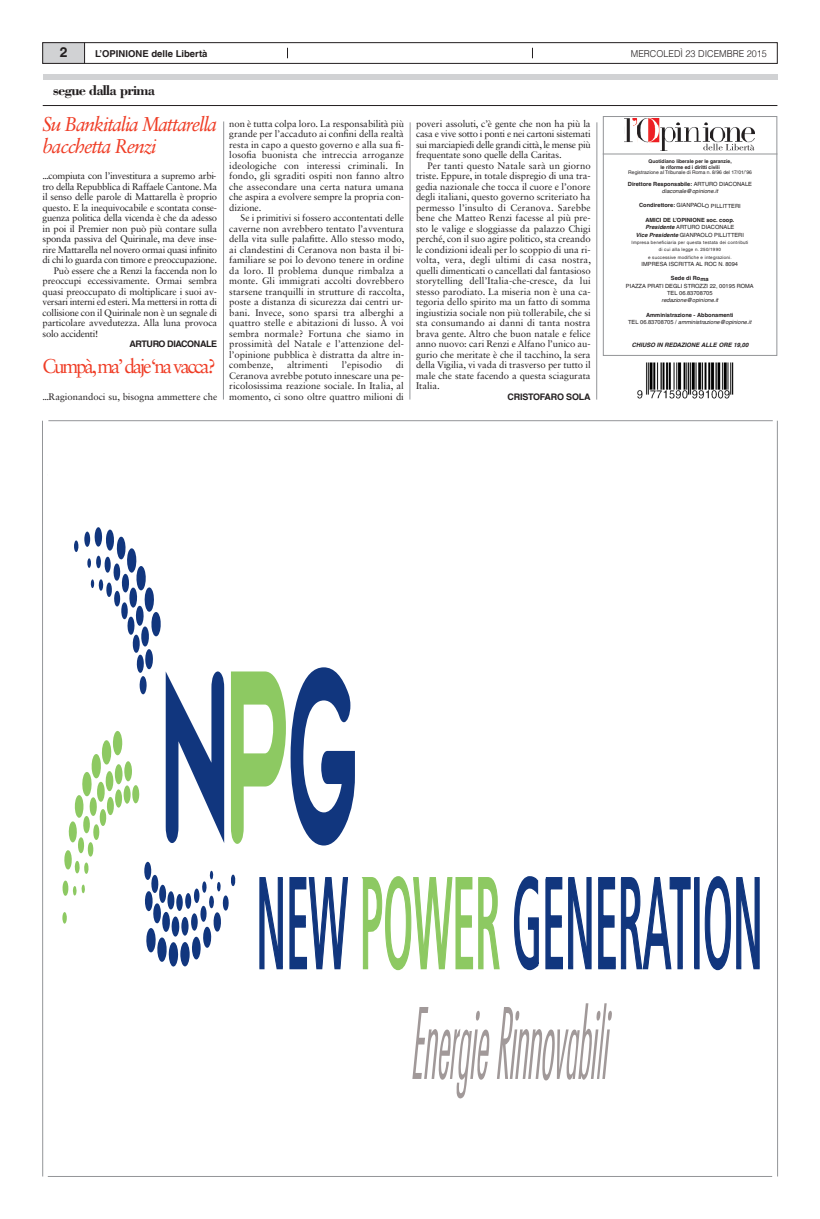
<style>
.page{position:relative;width:820px;height:1219px;background:#fff}
.page>*{position:absolute;margin:0;border:0;box-sizing:border-box;transform-origin:0 0}
.t1{font:italic 20px/22px "Sabon LT Std";letter-spacing:-.06em;color:#ef3c25;scale:.95 1}
.t2{font:20px "Sabon LT Std";letter-spacing:-.115em;color:#ef3c25;scale:.95 1}
.t3{font:700 14.5px "Bodoni Std";letter-spacing:-.045em;color:#231f20}
.t4{font:700 14px "Helvetica LT";color:#231f20}
.t5{font:9.5px/10.5px "Sabon LT Std";letter-spacing:-.015em;color:#231f20;text-align:justify}
.t6{font:300 9.5px "Helvetica LT";color:#231f20;scale:.95 1}
.t7{font:700 9.5px "Helvetica LT";color:#231f20}
.t8{font:9.5px "Sabon LT Std";letter-spacing:.01em;color:#231f20}
.t9{font:700 9px "Helvetica LT";letter-spacing:-.045em;color:#231f20}
.t10{font:700 9px "Helvetica LT";letter-spacing:-.02em;color:#231f20}
.t11{font:italic 700 6px "Helvetica LT";color:#231f20}
.t12{font:5.7px/7.3px "Helvetica LT";color:#231f20;text-align:center}
.t13{font:700 5.7px/7.3px "Helvetica LT";color:#231f20;text-align:center}
.t14{font:italic 5.7px "Helvetica LT";color:#231f20}
.t15{font:700 5px/5.5px "Helvetica LT";color:#231f20;text-align:center}
.t16{font:5px "Helvetica LT";color:#231f20}
.t17{font:4.5px/7.3px "Helvetica LT";letter-spacing:.05em;color:#231f20;text-align:center}
.s1{font-weight:400}
.s2{font-weight:400;font-style:italic}
.s3{font-weight:700}
.s4{font-weight:700;font-style:italic}
</style>
<div class="page">
<div style="left:43px;top:43px;width:42px;height:21px;background:#d1d2d4"></div>
<svg style="left:84px;top:45px;width:1px;height:17px"></svg>
<div style="left:43px;top:43px;width:734px;height:21px;border:1px solid #231f20"></div>
<hr style="left:43px;top:105px;width:734px;height:1px;background:#231f20">
<div style="left:43px;top:74px;width:734px;height:5px;background:#d1d2d4"></div>
<hr style="left:223px;top:121px;width:1px;height:279px;background:#939598">
<hr style="left:409px;top:122px;width:1px;height:278px;background:#939598">
<img style="left:637px;top:362px;width:96px;height:36px">
<div style="left:602px;top:116px;width:175px;height:240px;border:1px solid #939598"></div>
<hr style="left:602px;top:154px;width:175px;height:1px;background:#939598">
<hr style="left:596px;top:122px;width:1px;height:278px;background:#939598">
<svg style="left:624px;top:118px;width:130px;height:32px"></svg>
<hr style="left:42px;top:421px;width:1px;height:755px;background:#939598">
<hr style="left:48px;top:475px;width:724px;height:1px;background:#939598">
<hr style="left:776px;top:421px;width:1px;height:755px;background:#939598">
<hr style="left:48px;top:1176px;width:723px;height:1px;background:#939598">
<hr style="left:48px;top:420px;width:724px;height:1px;background:#939598">
<div style="left:48px;top:426px;width:723px;height:745px;background:#fff"></div>
<svg style="left:362px;top:876px;width:138px;height:95px"></svg>
<svg style="left:62px;top:527px;width:293px;height:443px"></svg>
<svg style="left:513px;top:876px;width:177px;height:95px"></svg>
<div style="left:693px;top:877px;width:6px;height:92px;border:2px solid #11367e"></div>
<svg style="left:704px;top:876px;width:55px;height:95px"></svg>
<svg style="left:412px;top:1007px;width:77px;height:91px"></svg>
<svg style="left:497px;top:1003px;width:114px;height:77px"></svg>
<h3 class="t4" style="left:60px;top:43px;width:9px">2</h3>
<p class="t7" style="left:95px;top:48px;width:114px">L’OpINIONE delle Libertà</p>
<h2 class="t3" style="left:53px;top:81px;width:103px">segue dalla prima</h2>
<h1 class="t1" style="left:43px;top:115px;width:185px">Su Bankitalia Mattarella bacchetta Renzi</h1>
<p class="t5" style="left:229px;top:119px;width:176px">non è tutta colpa loro. La responsabilità più grande per l’accaduto ai confini della realtà resta in capo a questo governo e alla sua fi&shy;losofia buonista che intreccia arroganze ideologiche con interessi criminali. In fondo, gli sgraditi ospiti non fanno altro che assecondare una certa natura umana che aspira a evolvere sempre la propria con&shy;dizione.</p>
<p class="t5" style="left:229px;top:213px;width:176px;text-indent:11px">Se i primitivi si fossero accontentati delle caverne non avrebbero tentato l’avventura della vita sulle palafitte. Allo stesso modo, ai clandestini di Ceranova non basta il bi&shy;familiare se poi lo devono tenere in ordine da loro. Il problema dunque rimbalza a monte. Gli immigrati accolti dovrebbero starsene tranquilli in strutture di raccolta, poste a distanza di sicurezza dai centri ur&shy;bani. Invece, sono sparsi tra alberghi a quattro stelle e abitazioni di lusso. A voi sembra normale? Fortuna che siamo in prossimità del Natale e l’attenzione del&shy;l’opinione pubblica è distratta da altre in&shy;combenze,</p>
<p class="t5" style="left:43px;top:171px;width:175px">...compiuta con l’investitura a supremo arbi-</p>
<p class="t5" style="left:43px;top:182px;width:176px">tro della Repubblica di Raffaele Cantone. Ma</p>
<p class="t5" style="left:43px;top:192px;width:176px">il senso delle parole di Mattarella è proprio</p>
<p class="t5" style="left:43px;top:203px;width:176px">questo. E la inequivocabile e scontata conse-</p>
<p class="t5" style="left:43px;top:213px;width:176px">guenza politica della vicenda è che da adesso</p>
<p class="t5" style="left:43px;top:224px;width:176px">in poi il Premier non può più contare sulla</p>
<p class="t5" style="left:43px;top:234px;width:176px">sponda passiva del Quirinale, ma deve inse-</p>
<p class="t5" style="left:43px;top:245px;width:176px">rire Mattarella nel novero ormai quasi infinito</p>
<p class="t5" style="left:43px;top:255px;width:176px">di chi lo guarda con timore e preoccupazione.</p>
<p class="t5" style="left:54px;top:266px;width:165px">Può essere che a Renzi la faccenda non lo</p>
<p class="t5" style="left:43px;top:276px;width:176px">preoccupi eccessivamente. Ormai sembra</p>
<p class="t5" style="left:43px;top:287px;width:176px">quasi preoccupato di moltiplicare i suoi av-</p>
<p class="t5" style="left:43px;top:297px;width:176px">versari interni ed esteri. Ma mettersi in rotta di</p>
<p class="t5" style="left:43px;top:308px;width:176px">collisione con il Quirinale non è un segnale di</p>
<p class="t5" style="left:43px;top:318px;width:176px">particolare avvedutezza. Alla luna provoca</p>
<p class="t5" style="left:43px;top:329px;width:57px">solo accidenti!</p>
<p class="t9" style="left:129px;top:338px;width:89px">ARTURO DIACONALE</p>
<h1 class="t2" style="left:43px;top:358px;width:184px">Cumpà,ma’ daje‘na vacca?</h1>
<p class="t5" style="left:229px;top:360px;width:176px;text-indent:166px">di Ceranova avrebbe potuto innescare una pe&shy;ricolosissima reazione sociale. In Italia, al momento, ci sono oltre quattro milioni di</p>
<p class="t8" style="left:287px;top:361px;width:42px">altrimenti</p>
<p class="t8" style="left:341px;top:361px;width:42px">l’episodio</p>
<p class="t5" style="left:43px;top:392px;width:176px">...Ragionandoci su, bisogna ammettere che</p>
<p class="t5" style="left:416px;top:119px;width:176px">poveri assoluti, c’è gente che non ha più la casa e vive sotto i ponti e nei cartoni sistemati sui marciapiedi delle grandi città, le mense più frequentate sono quelle della Caritas.</p>
<p class="t5" style="left:416px;top:161px;width:176px;text-indent:11px">Per tanti questo Natale sarà un giorno triste. Eppure, in totale dispregio di una tra&shy;gedia nazionale che tocca il cuore e l’onore degli italiani, questo governo scriteriato ha permesso l’insulto di Ceranova. Sarebbe bene che Matteo Renzi facesse al più pre&shy;sto le valige e sloggiasse da palazzo Chigi perché, con il suo agire politico, sta creando le condizioni ideali per lo scoppio di una ri&shy;volta, vera, degli ultimi di casa nostra, quelli dimenticati o cancellati dal fantasioso storytelling dell’Italia-che-cresce, da lui stesso parodiato. La miseria non è una ca&shy;tegoria dello spirito ma un fatto di somma ingiustizia sociale non più tollerabile, che si sta consumando ai danni di tanta nostra brava gente. Altro che buon natale e felice anno nuovo: cari Renzi e Alfano l’unico au&shy;gurio che meritate è che il tacchino, la sera della Vigilia, vi vada di trasverso per tutto il male che state facendo a questa sciagurata Italia.</p>
<p class="t10" style="left:507px;top:391px;width:85px">CRISTOFARO SOLA</p>
<p class="t6" style="left:630px;top:48px;width:145px">MERCOLEDÌ 23 DICEMBRE 2015</p>
<p class="t15" style="left:648px;top:159px;width:85px">Quotidiano liberale per le garanzie, le riforme ed i diritti civili</p>
<p class="t16" style="left:628px;top:170px;width:125px">Registrazione al Tribunale di Roma n. 8/96 del 17/01/’96</p>
<p class="t13" style="left:627px;top:180px;width:126px">Direttore Responsabile: <span class="s1">ARTURO DIACONALE </span><span class="s2">diaconale@opinione.it</span></p>
<p class="t12" style="left:639px;top:202px;width:103px"><span class="s3">Condirettore:</span> GIANPAOLO PILLITTERI</p>
<p class="t12" style="left:635px;top:216px;width:110px"><span class="s3">AmICI DE L’OpINIONE soc. coop.<br></span><span class="s4">Presidente</span> ARTURO DIACONALE<br><span class="s4">Vice Presidente</span> GIANPAOLO PILLITTERI</p>
<p class="t17" style="left:631px;top:239px;width:118px">Impresa beneficiaria per questa testata dei contributi di cui alla legge n. 250/1990<br>e successive modifiche e integrazioni.</p>
<p class="t12" style="left:641px;top:260px;width:98px">IMPRESA ISCRITTA AL ROC N. 8094</p>
<p class="t13" style="left:670px;top:275px;width:39px">Sede di Roma</p>
<p class="t12" style="left:625px;top:282px;width:129px">PIAZZA PRATI DEGLI STROZZI 22, 00195 ROMA<br>TEL 06.83708705</p>
<p class="t14" style="left:661px;top:297px;width:58px">redazione@opinione.it</p>
<p class="t13" style="left:628px;top:311px;width:125px">Amministrazione - Abbonamenti<br><span class="s1">TEL 06.83708705 /</span> <span class="s2">amministrazione@opinione.it</span></p>
<p class="t11" style="left:631px;top:341px;width:118px">CHIUSO IN REDAZIONE ALLE ORE 19,00</p>
</div>
